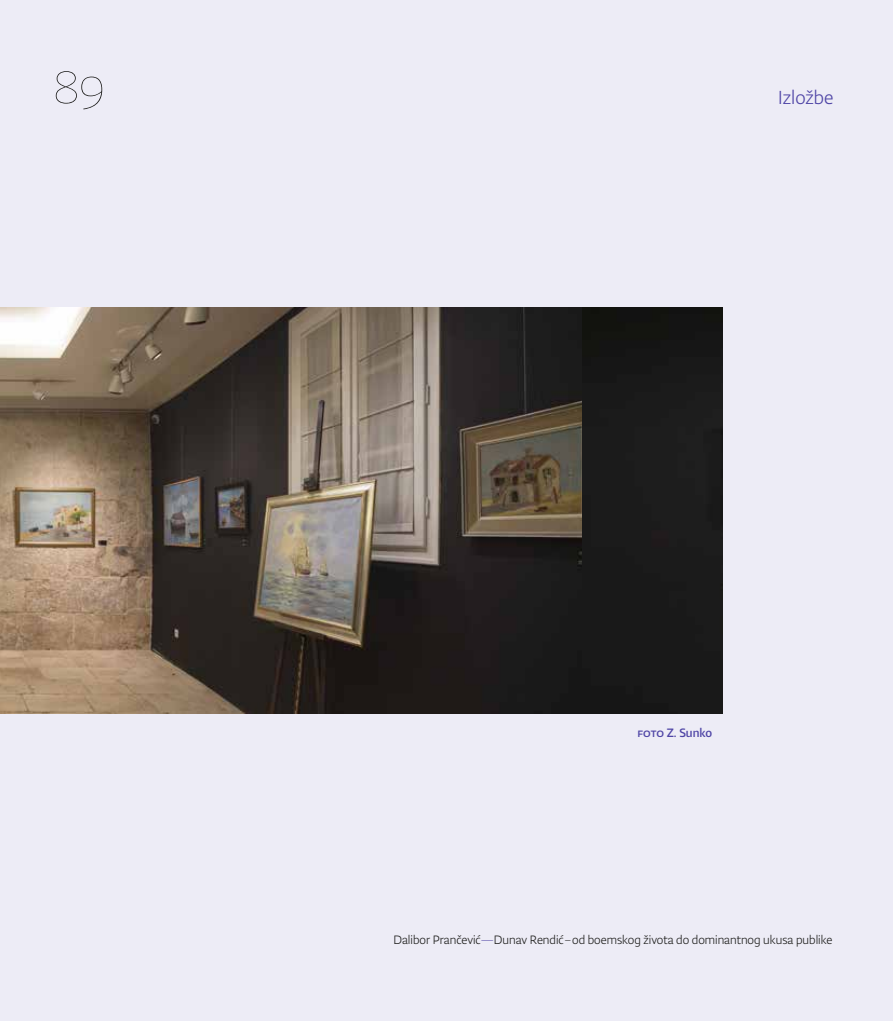
<style>
.page{position:relative;width:893px;height:1021px;background:#fff}
.page>*{position:absolute;margin:0;border:0;box-sizing:border-box;transform-origin:0 0}
.t1{font:55.35px "Lumin Sans Std Hair";color:#1d1d1b}
.t2{font:300 21px "Lumin Sans Std";color:#4f45a6}
.t3{font:300 13.5px "Lumin Sans Std";color:#1d1d1b}
.t4{font:13.5px "Lumin Sans Std";letter-spacing:-.005em;color:#4f45a6}
.s1{color:#4f45a6}
</style>
<div class="page">
<div style="left:0;top:0;width:893px;height:1020px;background:#edecf6"></div>
<img style="left:0;top:307px;width:582px;height:407px">
<div style="left:582px;top:307px;width:141px;height:407px;background:#191919"></div>
<h1 class="t1" style="left:53px;top:56px;width:53px">89</h1>
<h2 class="t2" style="left:778px;top:86px;width:57px">Izložbe</h2>
<p class="t4" style="left:638px;top:725px;width:76px">foto Z. Sunko</p>
<p class="t3" style="left:393px;top:932px;width:440px">Dalibor Prančević<span class="s1">—</span>Dunav Rendić–od boemskog života do dominantnog ukusa publike</p>
</div>
